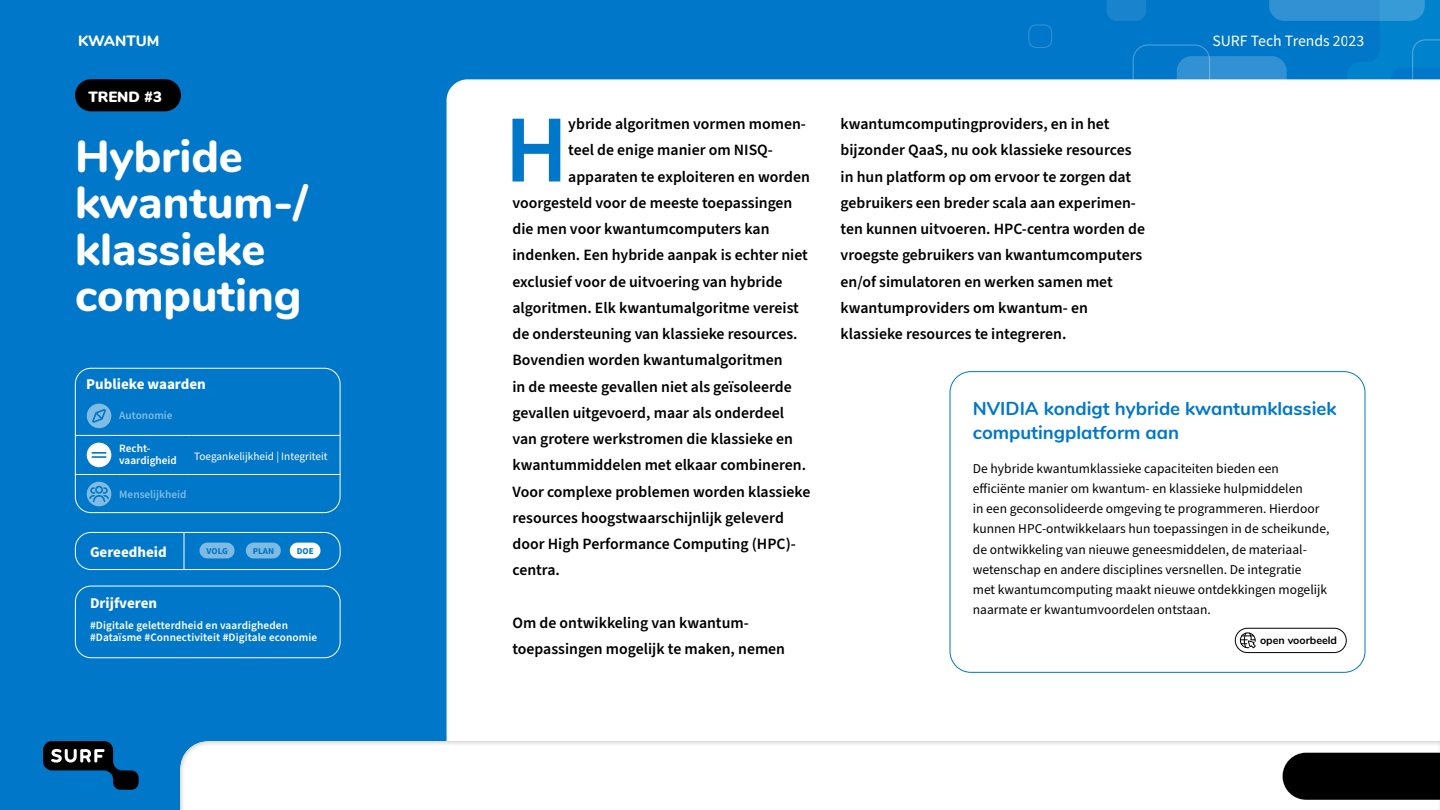
<style>
.page{position:relative;width:1440px;height:810px;background:#0077c8}
.page>*{position:absolute;margin:0;border:0;box-sizing:border-box;transform-origin:0 0}
.t1{font:600 96px "Source Sans Pro";color:#0077c8}
.t2{font:800 45px/46.5px "Nunito";color:#fff}
.t3{font:700 18.75px/23.6px "Nunito";color:#0077c8}
.t4{font:600 15.75px/26.2px "Source Sans Pro";color:#000}
.t5{font:15.75px "Source Sans Pro";color:#fff}
.t6{font:700 15px "Source Sans Pro";color:#fff}
.t7{font:800 15px "Nunito";color:#fff}
.t8{font:900 14.85px "Nunito";color:#fff}
.t9{font:13.5px/20.2px "Source Sans Pro";color:#000}
.t10{font:600 11.25px/12px "Source Sans Pro";letter-spacing:.01em;color:#fff}
.t11{font:11.25px "Source Sans Pro";color:#fff}
.t12{font:700 10.8px "Nunito";color:#000}
.t13{font:700 9px "Source Sans Pro";color:#0077c8}
</style>
<div class="page">
<div style="left:447px;top:79px;width:993px;height:657px;background:#fff"></div>
<div style="left:950px;top:371px;width:415px;height:302px;border:1px solid #0077c8;border-radius:21px"></div>
<div style="left:75px;top:79px;width:106px;height:32px;background:#000;border-radius:16px"></div>
<svg style="left:1239px;top:632px;width:17px;height:17px"></svg>
<div style="left:1235px;top:628px;width:112px;height:25px;border:1px solid #000;border-radius:12px"></div>
<hr style="left:75px;top:435px;width:41px;height:1px;background:#fff">
<hr style="left:116px;top:435px;width:75px;height:1px;background:#fff">
<hr style="left:191px;top:435px;width:149px;height:1px;background:#fff">
<hr style="left:75px;top:474px;width:41px;height:1px;background:#fff">
<hr style="left:116px;top:474px;width:75px;height:1px;background:#fff">
<hr style="left:191px;top:474px;width:149px;height:1px;background:#fff">
<svg style="left:87px;top:443px;width:24px;height:24px"></svg>
<div style="left:75px;top:368px;width:265px;height:145px;border:1px solid #fff;border-radius:16px"></div>
<div style="left:75px;top:532px;width:265px;height:38px;border:1px solid #fff;border-radius:16px"></div>
<div style="left:75px;top:586px;width:265px;height:72px;border:1px solid #fff;border-radius:16px"></div>
<hr style="left:184px;top:532px;width:1px;height:38px;background:#fff">
<div style="left:199px;top:543px;width:36px;height:15px;border:6px solid #fff;border-radius:5px"></div>
<div style="left:205px;top:544px;width:24px;height:12px;background:#7fbae3"></div>
<div style="left:246px;top:543px;width:35px;height:15px;border:6px solid #fff;border-radius:5px"></div>
<div style="left:251px;top:544px;width:24px;height:12px;background:#7fbae3"></div>
<div style="left:290px;top:543px;width:30px;height:15px;border:6px solid #fff;border-radius:5px"></div>
<div style="left:295px;top:544px;width:20px;height:12px;background:#fff"></div>
<div style="left:1028px;top:24px;width:24px;height:24px;border:1px solid #fff;border-radius:8px"></div>
<svg style="left:1107px;top:0;width:333px;height:79px"></svg>
<svg style="left:43px;top:741px;width:96px;height:49px"></svg>
<div style="left:174px;top:736px;width:1266px;height:74px;background:#000;opacity:.2"></div>
<p class="t7" style="left:78px;top:29px;width:83px">KWANTUM</p>
<p class="t5" style="left:1212px;top:30px;width:153px">SURF Tech Trends 2023</p>
<p class="t8" style="left:88px;top:86px;width:75px">TREND #3</p>
<h2 class="t2" style="left:75px;top:130px;width:235px">Hybride kwantum-/ klassieke computing</h2>
<p class="t6" style="left:86px;top:374px;width:121px">Publieke waarden</p>
<p class="t10" style="left:119px;top:410px;width:55px">Autonomie</p>
<p class="t10" style="left:119px;top:443px;width:59px">Recht&shy;vaardigheid</p>
<p class="t11" style="left:194px;top:449px;width:135px">Toegankelijkheid | Integriteit</p>
<p class="t10" style="left:119px;top:488px;width:69px">Menselijkheid</p>
<p class="t6" style="left:90px;top:542px;width:78px">Gereedheid</p>
<p class="t6" style="left:90px;top:592px;width:69px">Drijfveren</p>
<p class="t10" style="left:90px;top:620px;width:229px">#Digitale geletterdheid en vaardigheden #Dataïsme #Connectiviteit #Digitale economie</p>
<p class="t13" style="left:207px;top:545px;width:23px">VOLG</p>
<p class="t13" style="left:253px;top:545px;width:23px">PLAN</p>
<p class="t13" style="left:297px;top:545px;width:18px">DOE</p>
<h1 class="t1" style="left:505px;top:86px;width:65px">H</h1>
<p class="t4" style="left:568px;top:111px;width:239px">ybride algoritmen vormen momen-</p>
<p class="t4" style="left:568px;top:137px;width:206px">teel de enige manier om NISQ-</p>
<p class="t4" style="left:568px;top:164px;width:243px">apparaten te exploiteren en worden</p>
<p class="t4" style="left:513px;top:190px;width:281px">voorgesteld voor de meeste toepassingen</p>
<p class="t4" style="left:513px;top:216px;width:259px">die men voor kwantumcomputers kan</p>
<p class="t4" style="left:513px;top:242px;width:297px">indenken. Een hybride aanpak is echter niet</p>
<p class="t4" style="left:513px;top:269px;width:272px">exclusief voor de uitvoering van hybride</p>
<p class="t4" style="left:513px;top:295px;width:288px">algoritmen. Elk kwantumalgoritme vereist</p>
<p class="t4" style="left:513px;top:321px;width:287px">de ondersteuning van klassieke resources.</p>
<p class="t4" style="left:513px;top:347px;width:272px">Bovendien worden kwantumalgoritmen</p>
<p class="t4" style="left:513px;top:374px;width:281px">in de meeste gevallen niet als geïsoleerde</p>
<p class="t4" style="left:513px;top:400px;width:273px">gevallen uitgevoerd, maar als onderdeel</p>
<p class="t4" style="left:513px;top:426px;width:282px">van grotere werkstromen die klassieke en</p>
<p class="t4" style="left:513px;top:452px;width:295px">kwantummiddelen met elkaar combineren.</p>
<p class="t4" style="left:513px;top:479px;width:299px">Voor complexe problemen worden klassieke</p>
<p class="t4" style="left:513px;top:505px;width:273px">resources hoogstwaarschijnlijk geleverd</p>
<p class="t4" style="left:513px;top:531px;width:285px">door High Performance Computing (HPC)-</p>
<p class="t4" style="left:513px;top:557px;width:49px">centra.</p>
<p class="t4" style="left:513px;top:610px;width:274px">Om de ontwikkeling van kwantum&shy;toepassingen mogelijk te maken, nemen</p>
<p class="t4" style="left:841px;top:111px;width:306px">kwantumcomputingproviders, en in het bijzonder QaaS, nu ook klassieke resources in hun platform op om ervoor te zorgen dat gebruikers een breder scala aan experimen&shy;ten kunnen uitvoeren. HPC-centra worden de vroegste gebruikers van kwantumcomputers en/of simulatoren en werken samen met kwantumproviders om kwantum- en klassieke resources te integreren.</p>
<p class="t3" style="left:973px;top:396px;width:365px">NVIDIA kondigt hybride kwantumklassiek computingplatform aan</p>
<p class="t9" style="left:973px;top:458px;width:358px">De hybride kwantumklassieke capaciteiten bieden een efficiënte manier om kwantum- en klassieke hulpmiddelen<br>in een geconsolideerde omgeving te programmeren. Hierdoor kunnen HPC-ontwikkelaars hun toepassingen in de scheikunde, de ontwikkeling van nieuwe geneesmiddelen, de materiaal&shy;wetenschap en andere disciplines versnellen. De integratie<br>met kwantumcomputing maakt nieuwe ontdekkingen mogelijk naarmate er kwantumvoordelen ontstaan.</p>
<p class="t12" style="left:1260px;top:632px;width:79px">open voorbeeld</p>
</div>
